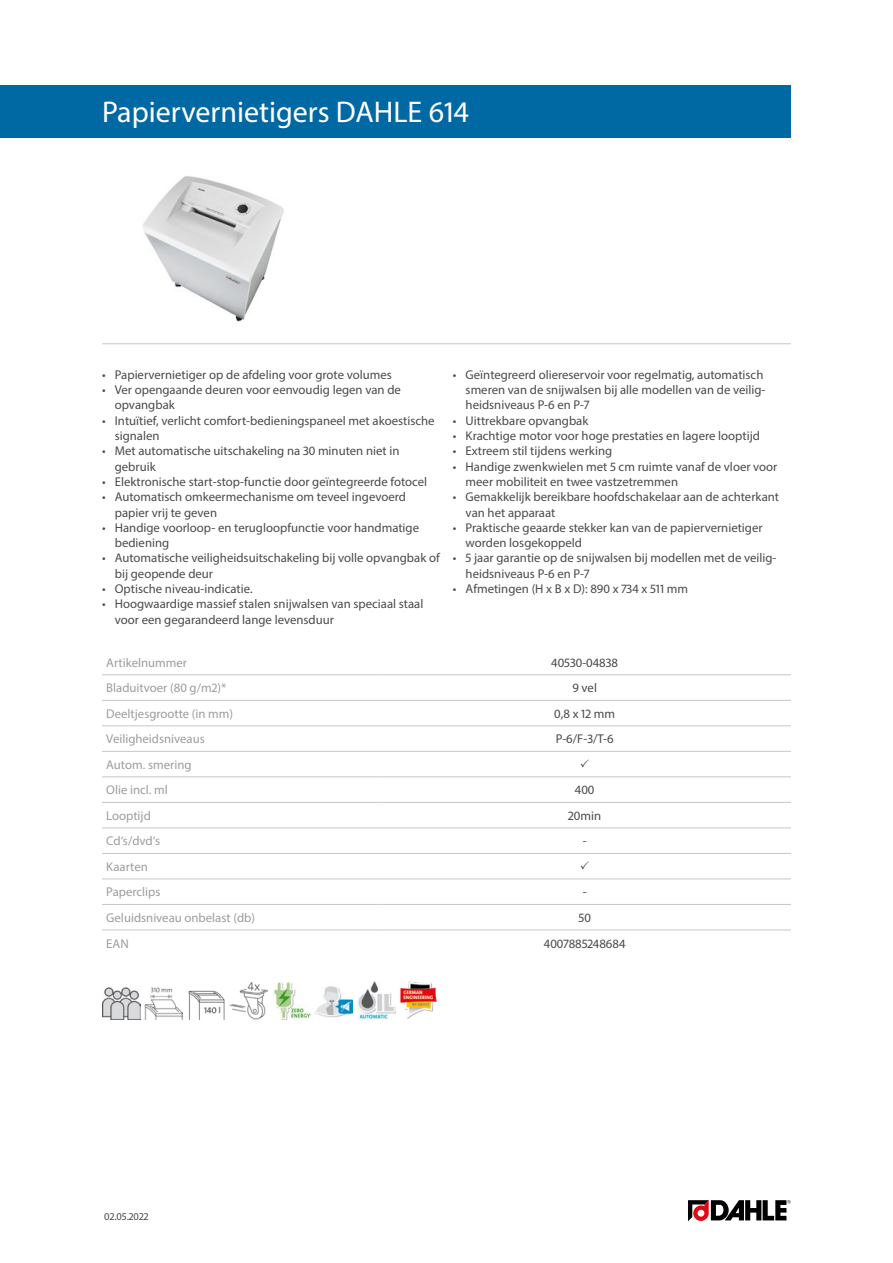
<style>
.page{position:relative;width:893px;height:1263px;background:#fff}
.page>*{position:absolute;margin:0;border:0;box-sizing:border-box;transform-origin:0 0}
.Produktname{font:30px "Myriad Pro";color:#fff}
.Produkttabelle_Zentr{font:12.75px/15.3px "Myriad Pro";color:#4a4a49}
.Produkttabelle_Links{font:12.75px "Myriad Pro";color:#9d9d9c}
.t1{font:10.5px "Myriad Pro";color:#4a4a49}
</style>
<div class="page">
<img style="left:142px;top:176px;width:142px;height:146px">
<hr style="left:102px;top:343px;width:689px;height:1px;background:#c6c6c6">
<img style="left:102px;top:987px;width:38px;height:32px">
<img style="left:145px;top:987px;width:38px;height:32px">
<img style="left:188px;top:990px;width:37px;height:29px">
<img style="left:230px;top:982px;width:38px;height:37px">
<img style="left:272px;top:982px;width:38px;height:37px">
<img style="left:315px;top:986px;width:38px;height:32px">
<img style="left:358px;top:981px;width:37px;height:38px">
<img style="left:400px;top:981px;width:38px;height:38px">
<svg style="left:688px;top:1200px;width:103px;height:21px"></svg>
<div style="left:0;top:85px;width:791px;height:53px;background:#0069a4"></div>
<hr style="left:102px;top:674px;width:276px;height:1px;background:#c6c6c6">
<hr style="left:378px;top:674px;width:413px;height:1px;background:#c6c6c6">
<hr style="left:102px;top:700px;width:276px;height:1px;background:#c6c6c6">
<hr style="left:378px;top:700px;width:413px;height:1px;background:#c6c6c6">
<hr style="left:102px;top:725px;width:276px;height:1px;background:#c6c6c6">
<hr style="left:378px;top:725px;width:413px;height:1px;background:#c6c6c6">
<hr style="left:102px;top:751px;width:276px;height:1px;background:#c6c6c6">
<hr style="left:378px;top:751px;width:413px;height:1px;background:#c6c6c6">
<hr style="left:102px;top:776px;width:276px;height:1px;background:#c6c6c6">
<hr style="left:378px;top:776px;width:413px;height:1px;background:#c6c6c6">
<hr style="left:102px;top:802px;width:276px;height:1px;background:#c6c6c6">
<hr style="left:378px;top:802px;width:413px;height:1px;background:#c6c6c6">
<hr style="left:102px;top:827px;width:276px;height:1px;background:#c6c6c6">
<hr style="left:378px;top:827px;width:413px;height:1px;background:#c6c6c6">
<hr style="left:102px;top:853px;width:276px;height:1px;background:#c6c6c6">
<hr style="left:378px;top:853px;width:413px;height:1px;background:#c6c6c6">
<hr style="left:102px;top:878px;width:276px;height:1px;background:#c6c6c6">
<hr style="left:378px;top:878px;width:413px;height:1px;background:#c6c6c6">
<hr style="left:102px;top:904px;width:276px;height:1px;background:#c6c6c6">
<hr style="left:378px;top:904px;width:413px;height:1px;background:#c6c6c6">
<hr style="left:102px;top:929px;width:276px;height:1px;background:#c6c6c6">
<hr style="left:378px;top:929px;width:413px;height:1px;background:#c6c6c6">
<p class="Produktname" style="left:102px;top:94px;width:368px">Papiervernietigers DAHLE 614</p>
<p class="Produkttabelle_Zentr" style="left:102px;top:367px;width:291px">• Papiervernietiger op de afdeling voor grote volumes</p>
<p class="Produkttabelle_Zentr" style="left:115px;top:382px;width:288px;text-indent:-13px">• Ver opengaande deuren voor eenvoudig legen van de opvangbak</p>
<p class="Produkttabelle_Zentr" style="left:115px;top:413px;width:321px;text-indent:-13px">• Intuïtief, verlicht comfort-bedieningspaneel met akoestische signalen</p>
<p class="Produkttabelle_Zentr" style="left:115px;top:443px;width:286px;text-indent:-13px">• Met automatische uitschakeling na 30 minuten niet in gebruik</p>
<p class="Produkttabelle_Zentr" style="left:102px;top:474px;width:327px">• Elektronische start-stop-functie door geïntegreerde fotocel</p>
<p class="Produkttabelle_Zentr" style="left:115px;top:489px;width:293px;text-indent:-13px">• Automatisch omkeermechanisme om teveel ingevoerd papier vrij te geven</p>
<p class="Produkttabelle_Zentr" style="left:115px;top:520px;width:306px;text-indent:-13px">• Handige voorloop- en terugloopfunctie voor handmatige bediening</p>
<p class="Produkttabelle_Zentr" style="left:115px;top:550px;width:326px;text-indent:-13px">• Automatische veiligheidsuitschakeling bij volle opvangbak of bij geopende deur</p>
<p class="Produkttabelle_Zentr" style="left:102px;top:581px;width:152px">• Optische niveau-indicatie.</p>
<p class="Produkttabelle_Zentr" style="left:115px;top:596px;width:310px;text-indent:-13px">• Hoogwaardige massief stalen snijwalsen van speciaal staal voor een gegarandeerd lange levensduur</p>
<p class="Produkttabelle_Zentr" style="left:466px;top:367px;width:301px;text-indent:-13px">• Geïntegreerd oliereservoir voor regelmatig, automatisch smeren van de snijwalsen bij alle modellen van de veilig&shy;heidsniveaus P-6 en P-7</p>
<p class="Produkttabelle_Zentr" style="left:453px;top:413px;width:137px">• Uittrekbare opvangbak</p>
<p class="Produkttabelle_Zentr" style="left:453px;top:428px;width:309px">• Krachtige motor voor hoge prestaties en lagere looptijd</p>
<p class="Produkttabelle_Zentr" style="left:453px;top:443px;width:161px">• Extreem stil tijdens werking</p>
<p class="Produkttabelle_Zentr" style="left:466px;top:458px;width:313px;text-indent:-13px">• Handige zwenkwielen met 5 cm ruimte vanaf de vloer voor meer mobiliteit en twee vastzetremmen</p>
<p class="Produkttabelle_Zentr" style="left:466px;top:489px;width:315px;text-indent:-13px">• Gemakkelijk bereikbare hoofdschakelaar aan de achterkant van het apparaat</p>
<p class="Produkttabelle_Zentr" style="left:466px;top:520px;width:298px;text-indent:-13px">• Praktische geaarde stekker kan van de papiervernietiger worden losgekoppeld</p>
<p class="Produkttabelle_Zentr" style="left:466px;top:550px;width:312px;text-indent:-13px">• 5 jaar garantie op de snijwalsen bij modellen met de veilig&shy;heidsniveaus P-6 en P-7</p>
<p class="Produkttabelle_Zentr" style="left:453px;top:581px;width:237px">• Afmetingen (H x B x D): 890 x 734 x 511 mm</p>
<p class="Produkttabelle_Links" style="left:106px;top:655px;width:82px">Artikelnummer</p>
<p class="Produkttabelle_Zentr" style="left:551px;top:655px;width:68px">40530-04838</p>
<p class="Produkttabelle_Links" style="left:106px;top:680px;width:122px">Bladuitvoer (80 g/m2)*</p>
<p class="Produkttabelle_Zentr" style="left:572px;top:680px;width:26px">9 vel</p>
<p class="Produkttabelle_Links" style="left:106px;top:706px;width:128px">Deeltjesgrootte (in mm)</p>
<p class="Produkttabelle_Zentr" style="left:554px;top:706px;width:62px">0,8 x 12 mm</p>
<p class="Produkttabelle_Links" style="left:106px;top:731px;width:100px">Veiligheidsniveaus</p>
<p class="Produkttabelle_Zentr" style="left:556px;top:731px;width:59px">P-6/F-3/T-6</p>
<p class="Produkttabelle_Links" style="left:106px;top:757px;width:87px">Autom. smering</p>
<p class="Produkttabelle_Links" style="left:106px;top:782px;width:63px">Olie incl. ml</p>
<p class="Produkttabelle_Zentr" style="left:575px;top:782px;width:21px">400</p>
<p class="Produkttabelle_Links" style="left:106px;top:808px;width:46px">Looptijd</p>
<p class="Produkttabelle_Zentr" style="left:568px;top:808px;width:34px">20min</p>
<p class="Produkttabelle_Links" style="left:106px;top:833px;width:55px">Cd‘s/dvd‘s</p>
<p class="Produkttabelle_Zentr" style="left:583px;top:833px;width:5px">-</p>
<p class="Produkttabelle_Links" style="left:106px;top:859px;width:43px">Kaarten</p>
<p class="Produkttabelle_Links" style="left:106px;top:884px;width:56px">Paperclips</p>
<p class="Produkttabelle_Zentr" style="left:583px;top:884px;width:5px">-</p>
<p class="Produkttabelle_Links" style="left:106px;top:910px;width:150px">Geluidsniveau onbelast (db)</p>
<p class="Produkttabelle_Zentr" style="left:578px;top:910px;width:14px">50</p>
<p class="Produkttabelle_Links" style="left:106px;top:935px;width:24px">EAN</p>
<p class="Produkttabelle_Zentr" style="left:544px;top:935px;width:83px">4007885248684</p>
<p class="t1" style="left:104px;top:1210px;width:46px">02.05.2022</p>
</div>
